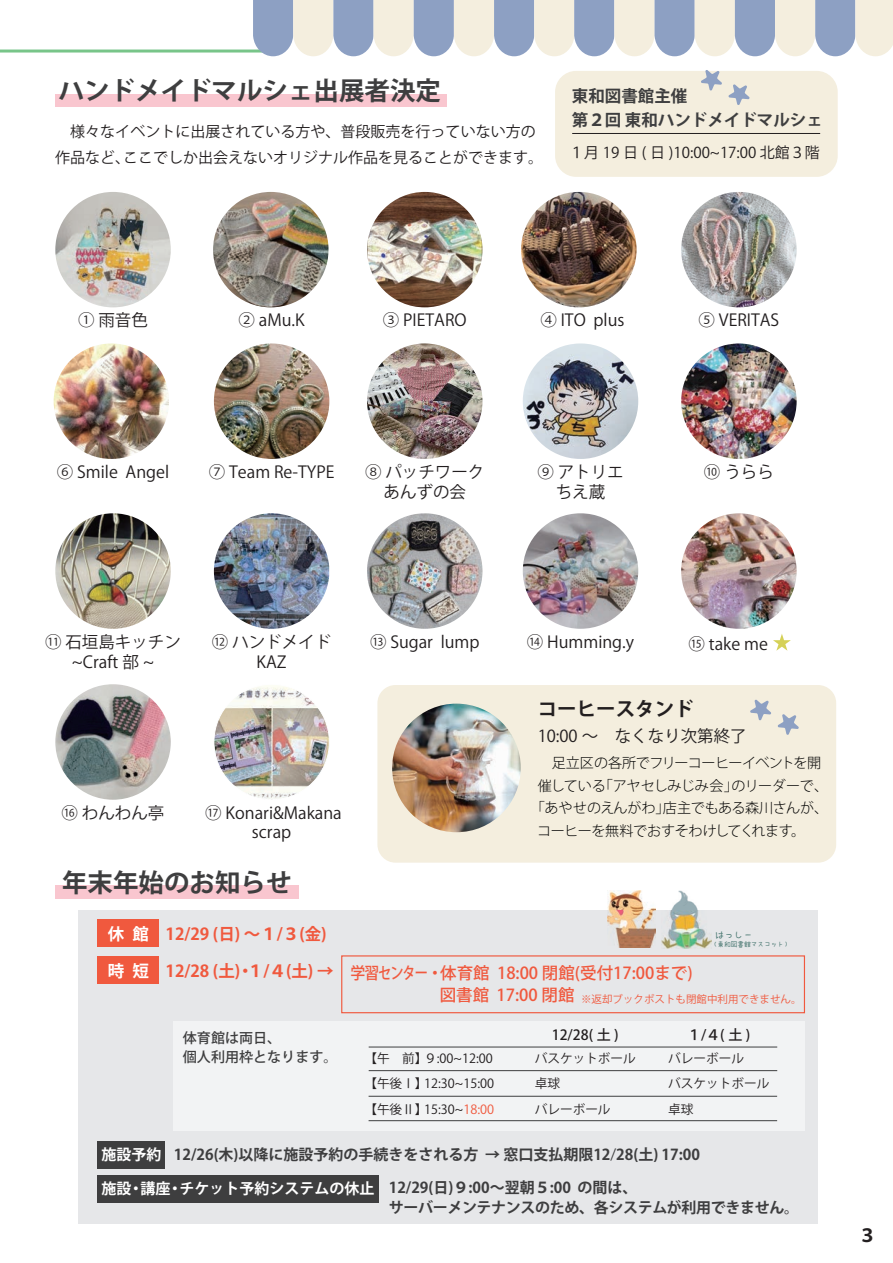
<style>
.page{position:relative;width:893px;height:1263px;background:#fff}
.page>*{position:absolute;margin:0;border:0;box-sizing:border-box;transform-origin:0 0}
.t1{font:700 25.5px "Koz Go Pr 6 N";color:#3e3e3f}
.t2{font:700 19.5px "Koz Go Pr 6 N";color:#231f20}
.t3{font:700 18px "Koz Go Pr 6 N";color:#231f20}
.t4{font:16.5px/19.5px "Koz Go Pr 6 N";color:#231f20;text-align:center}
.t5{font:500 16.5px/22.5px "Koz Go Pr 6 N";color:#f0593e;scale:.9 1}
.t6{font:700 16.5px/24px "Koz Go Pr 6 N";color:#3e3e3f}
.t7{font:700 16.5px "Koz Go Pr 6 N";color:#f0593e}
.t8{font:15px/26.2px "Koz Go Pr 6 N";color:#231f20}
.t9{font:700 15px/19.5px "Koz Go Pr 6 N";letter-spacing:-.025em;color:#3e3e3f}
.t10{font:700 15px "Koz Go Pr 6 N";color:#3e3e3f}
.t11{font:700 15px "Koz Go Pr 6 N";color:#fff}
.t12{font:300 14.1px "Koz Go Pr 6 N";letter-spacing:-.03em;color:#030303}
.t13{font:300 14.1px "Koz Go Pr 6 N";letter-spacing:-.005em;color:#030303}
.t14{font:500 14.1px/19.5px "Koz Go Pr 6 N";color:#3e3e3f}
.t15{font:500 14.1px "Koz Go Pr 6 N";color:#231f20}
.t16{font:12.6px/25.3px "Koz Go Pr 6 N";color:#231f20}
.t17{font:10.5px "Koz Go Pr 6 N";color:#f0593e}
.t18{font:300 10.5px "Kodomo Rounded";color:#46756f}
.t19{font:300 7.35px "Kodomo Rounded";letter-spacing:-.1em;color:#46756f}
.s1{color:#fff}
.s2{font-weight:700;color:#fff}
.s3{font-weight:700}
.s4{color:#f0593e}
.s5{font-weight:400}
</style>
<div class="page">
<hr style="left:0;top:50px;width:273px;height:3px;background:#78c589">
<div style="left:55px;top:94px;width:391px;height:13px;background:#f9c6cf"></div>
<div style="left:55px;top:885px;width:244px;height:14px;background:#f9c6cf"></div>
<div style="left:555px;top:71px;width:283px;height:106px;background:#f4eede;border-radius:21px"></div>
<img style="left:214px;top:513px;width:115px;height:116px;border-radius:56px">
<img style="left:214px;top:343px;width:115px;height:116px;border-radius:58px">
<img style="left:55px;top:513px;width:116px;height:116px;border-radius:58px">
<svg style="left:773px;top:634px;width:18px;height:17px"></svg>
<img style="left:681px;top:513px;width:116px;height:116px;border-radius:58px">
<img style="left:214px;top:684px;width:115px;height:116px;border-radius:58px">
<img style="left:681px;top:192px;width:116px;height:115px;border-radius:58px">
<img style="left:521px;top:192px;width:116px;height:115px;border-radius:58px">
<img style="left:367px;top:343px;width:115px;height:116px;border-radius:58px">
<img style="left:54px;top:343px;width:115px;height:116px;border-radius:57px">
<img style="left:523px;top:343px;width:115px;height:116px;border-radius:57px">
<img style="left:367px;top:513px;width:115px;height:116px;border-radius:58px">
<img style="left:523px;top:513px;width:115px;height:116px;border-radius:58px">
<svg style="left:253px;top:0;width:640px;height:56px;background:#c5cbd4"></svg>
<div style="left:377px;top:685px;width:459px;height:178px;background:#f4eede;border-radius:18px"></div>
<img style="left:392px;top:704px;width:129px;height:128px;border-radius:64px">
<img style="left:55px;top:192px;width:116px;height:115px;border-radius:58px">
<img style="left:213px;top:192px;width:116px;height:115px;border-radius:58px">
<img style="left:55px;top:684px;width:116px;height:116px;border-radius:58px">
<img style="left:367px;top:192px;width:115px;height:115px;border-radius:58px">
<img style="left:681px;top:343px;width:116px;height:116px;border-radius:58px">
<svg style="left:701px;top:70px;width:21px;height:21px"></svg>
<svg style="left:728px;top:84px;width:22px;height:21px"></svg>
<svg style="left:750px;top:699px;width:49px;height:36px"></svg>
<hr style="left:572px;top:133px;width:248px;height:1px;background:#231f20">
<div style="left:78px;top:910px;width:739px;height:313px;background:#e6e7e9"></div>
<div style="left:173px;top:1021px;width:631px;height:109px;background:#f2f3f4"></div>
<div style="left:97px;top:919px;width:62px;height:28px;background:#f0593e"></div>
<div style="left:97px;top:956px;width:62px;height:28px;background:#f0593e"></div>
<div style="left:341px;top:955px;width:464px;height:58px;border:1px solid #f0593e"></div>
<div style="left:97px;top:1141px;width:68px;height:28px;background:#3e3e3f"></div>
<div style="left:97px;top:1175px;width:282px;height:27px;background:#3e3e3f"></div>
<hr style="left:369px;top:1047px;width:408px;height:1px;background:#3e3e3f">
<hr style="left:369px;top:1070px;width:408px;height:1px;background:#3e3e3f">
<hr style="left:369px;top:1096px;width:408px;height:1px;background:#3e3e3f">
<hr style="left:369px;top:1120px;width:408px;height:1px;background:#3e3e3f">
<img style="left:608px;top:890px;width:47px;height:58px">
<img style="left:661px;top:890px;width:51px;height:58px">
<h1 class="t1" style="left:59px;top:77px;width:384px">ハンドメイドマルシェ出展者決定</h1>
<p class="t8" style="left:55px;top:118px;width:489px">　様々なイベントに出展されている方や、普段販売を行っていない方の作品など、ここでしか出会えないオリジナル作品を見ることができます。</p>
<p class="t6" style="left:572px;top:84px;width:253px">東和図書館主催<br>第２回 東和ハンドメイドマルシェ</p>
<p class="t8" style="left:569px;top:139px;width:252px">１月 19 日 ( 日 )10:00~17:00 北館３階</p>
<p class="t4" style="left:78px;top:310px;width:71px">① 雨音色</p>
<p class="t4" style="left:239px;top:310px;width:68px">② aMu.K</p>
<p class="t4" style="left:383px;top:310px;width:85px">③ PIETARO</p>
<p class="t4" style="left:540px;top:310px;width:86px">④ ITO plus</p>
<p class="t4" style="left:698px;top:310px;width:82px">⑤ VERITAS</p>
<p class="t4" style="left:365px;top:463px;width:121px">⑧ パッチワークあんずの会</p>
<p class="t4" style="left:209px;top:463px;width:127px">⑦ Team Re-TYPE</p>
<p class="t4" style="left:57px;top:463px;width:114px">⑥ Smile Angel</p>
<p class="t4" style="left:537px;top:463px;width:88px">⑨ アトリエちえ蔵</p>
<p class="t4" style="left:704px;top:463px;width:71px">⑩ うらら</p>
<p class="t4" style="left:45px;top:633px;width:137px">⑪ 石垣島キッチン~Craft 部 ~</p>
<p class="t4" style="left:688px;top:634px;width:81px">⑮ take me</p>
<p class="t4" style="left:370px;top:633px;width:111px">⑬ Sugar lump</p>
<p class="t4" style="left:527px;top:633px;width:109px">⑭ Humming.y</p>
<p class="t4" style="left:212px;top:633px;width:121px">⑫ ハンドメイド<br>KAZ</p>
<p class="t4" style="left:62px;top:803px;width:104px">⑯ わんわん亭</p>
<p class="t4" style="left:205px;top:803px;width:138px">⑰ Konari&amp;Makana scrap</p>
<h1 class="t1" style="left:62px;top:868px;width:231px">年末年始のお知らせ</h1>
<p class="t2" style="left:538px;top:698px;width:157px">コーヒースタンド</p>
<p class="t4" style="left:538px;top:727px;width:211px">10:00 ～　なくなり次第終了</p>
<p class="t12" style="left:538px;top:755px;width:285px">　足立区の各所でフリーコーヒーイベントを開</p>
<p class="t12" style="left:538px;top:778px;width:292px">催している「アヤセしみじみ会」のリーダーで、</p>
<p class="t13" style="left:531px;top:800px;width:299px">「あやせのえんがわ」店主でもある森川さんが、</p>
<p class="t12" style="left:537px;top:823px;width:270px">コーヒーを無料でおすそわけしてくれます。</p>
<p class="t7" style="left:108px;top:924px;width:220px"><span class="s1">休館</span>　12/29 (日) ～１/３(金)</p>
<p class="t5" style="left:440px;top:962px;width:282px;text-indent:-332px"><span class="s2">時短　</span><span class="s3">12/28 (土)・１/４(土) →　</span>学習センター・体育館 18:00 閉館(受付17:00まで)図書館 17:00 閉館</p>
<p class="t18" style="left:714px;top:930px;width:41px">はっしー</p>
<p class="t19" style="left:711px;top:940px;width:82px">（東和図書館マスコット）</p>
<p class="t17" style="left:581px;top:993px;width:222px">※返却ブックポストも閉館中利用できません。</p>
<p class="t14" style="left:183px;top:1028px;width:156px">体育館は両日、<br>個人利用枠となります。</p>
<p class="t15" style="left:552px;top:1027px;width:68px">12/28( 土 )</p>
<p class="t15" style="left:687px;top:1027px;width:65px">１/４( 土 )</p>
<p class="t16" style="left:364px;top:1046px;width:131px;text-align:justify">【午　前】９:00~12:00【午後Ⅰ】12:30~15:00【午後Ⅱ】15:30~<span class="s4">18:00</span></p>
<p class="t16" style="left:535px;top:1046px;width:103px">バスケットボール卓球<br>バレーボール</p>
<p class="t16" style="left:668px;top:1046px;width:103px">バレーボール<br>バスケットボール卓球</p>
<p class="t10" style="left:101px;top:1146px;width:600px"><span class="s1">施設予約</span> 12/26(木)以降に施設予約の手続きをされる方 → 窓口支払期限12<span class="s5">/</span>28(土) 17:00</p>
<p class="t9" style="left:389px;top:1178px;width:412px">12/29(日)９:00～翌朝５:00 の間は、<br>サーバーメンテナンスのため、各システムが利用できません。</p>
<p class="t11" style="left:101px;top:1180px;width:274px">施設・講座・チケット予約システムの休止</p>
<p class="t3" style="left:858px;top:1225px;width:19px">３</p>
</div>
